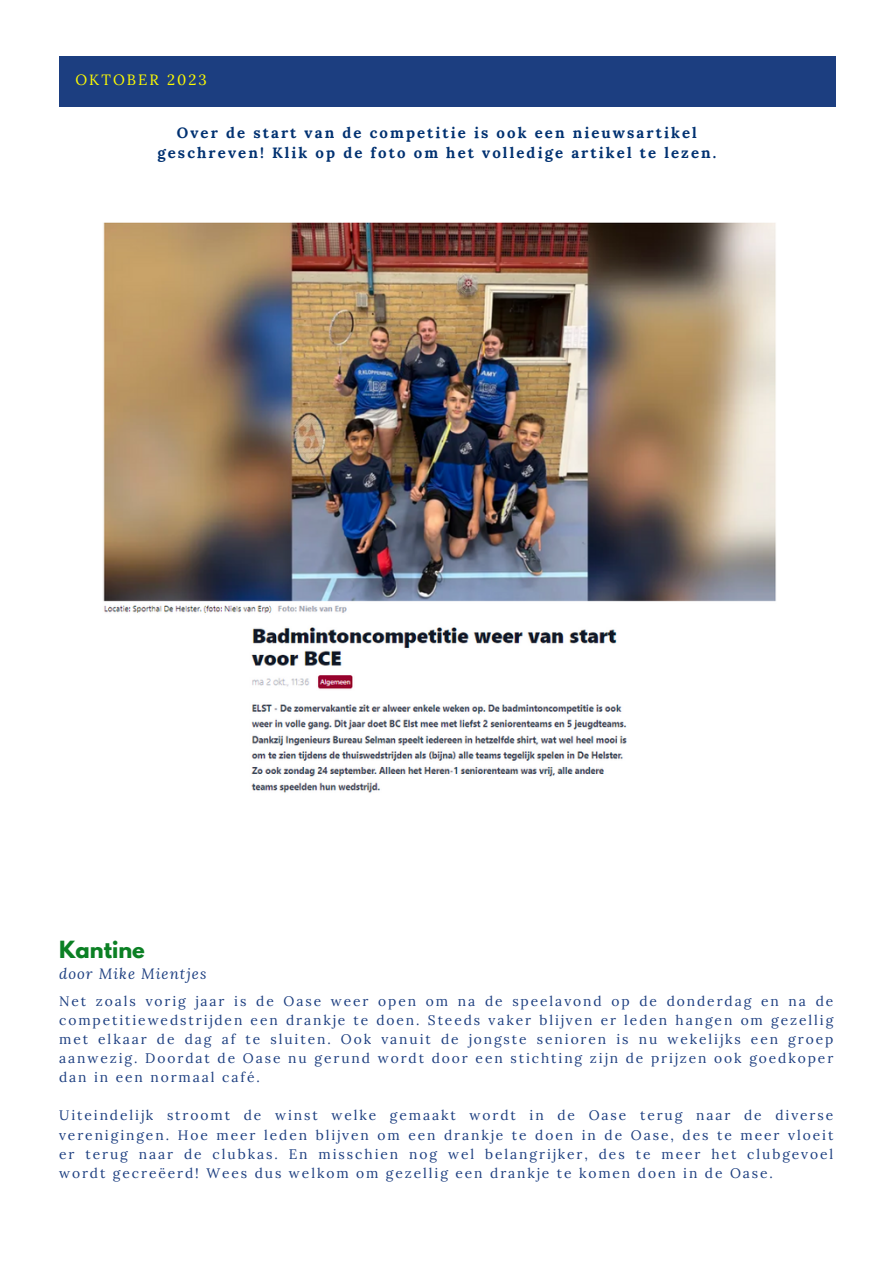
<style>
.page{position:relative;width:893px;height:1264px;background:#fff}
.page>*{position:absolute;margin:0;border:0;box-sizing:border-box;transform-origin:0 0}
.t1{font:700 21px "League Spartan";color:#0b8024}
.t2{font:700 15px/20.2px "Lora";letter-spacing:.14em;color:#013171;text-align:center}
.t3{font:italic 14.85px "Lora";letter-spacing:.07em;color:#1c3e80}
.t4{font:14.85px "Lora";letter-spacing:.14em;color:#fffc00}
.t5{font:13.8px/19px "Lora";letter-spacing:.14em;color:#1c3e80;text-align:justify}
</style>
<div class="page">
<div style="left:59px;top:56px;width:776px;height:51px;background:#1c3e80"></div>
<img style="left:103px;top:222px;width:673px;height:571px">
<p class="t4" style="left:75px;top:70px;width:133px">OKTOBER 2023</p>
<p class="t2" style="left:157px;top:122px;width:560px">Over de start van de competitie is ook een nieuwsartikel geschreven! Klik op de foto om het volledige artikel te lezen.</p>
<p class="t1" style="left:59px;top:939px;width:87px">Kantine</p>
<p class="t5" style="left:59px;top:991px;width:775px">Net zoals vorig jaar is de Oase weer open om na de speelavond op de donderdag en na de competitiewedstrijden een drankje te doen. Steeds vaker blijven er leden hangen om gezellig met elkaar de dag af te sluiten. Ook vanuit de jongste senioren is nu wekelijks een groep aanwezig. Doordat de Oase nu gerund wordt door een stichting zijn de prijzen ook goedkoper dan in een normaal café.</p>
<p class="t5" style="left:59px;top:1105px;width:775px">Uiteindelijk stroomt de winst welke gemaakt wordt in de Oase terug naar de diverse verenigingen. Hoe meer leden blijven om een drankje te doen in de Oase, des te meer vloeit er terug naar de clubkas. En misschien nog wel belangrijker, des te meer het clubgevoel wordt gecreëerd! Wees dus welkom om gezellig een drankje te komen doen in de Oase.</p>
<p class="t3" style="left:59px;top:963px;width:149px">door Mike Mientjes</p>
</div>
